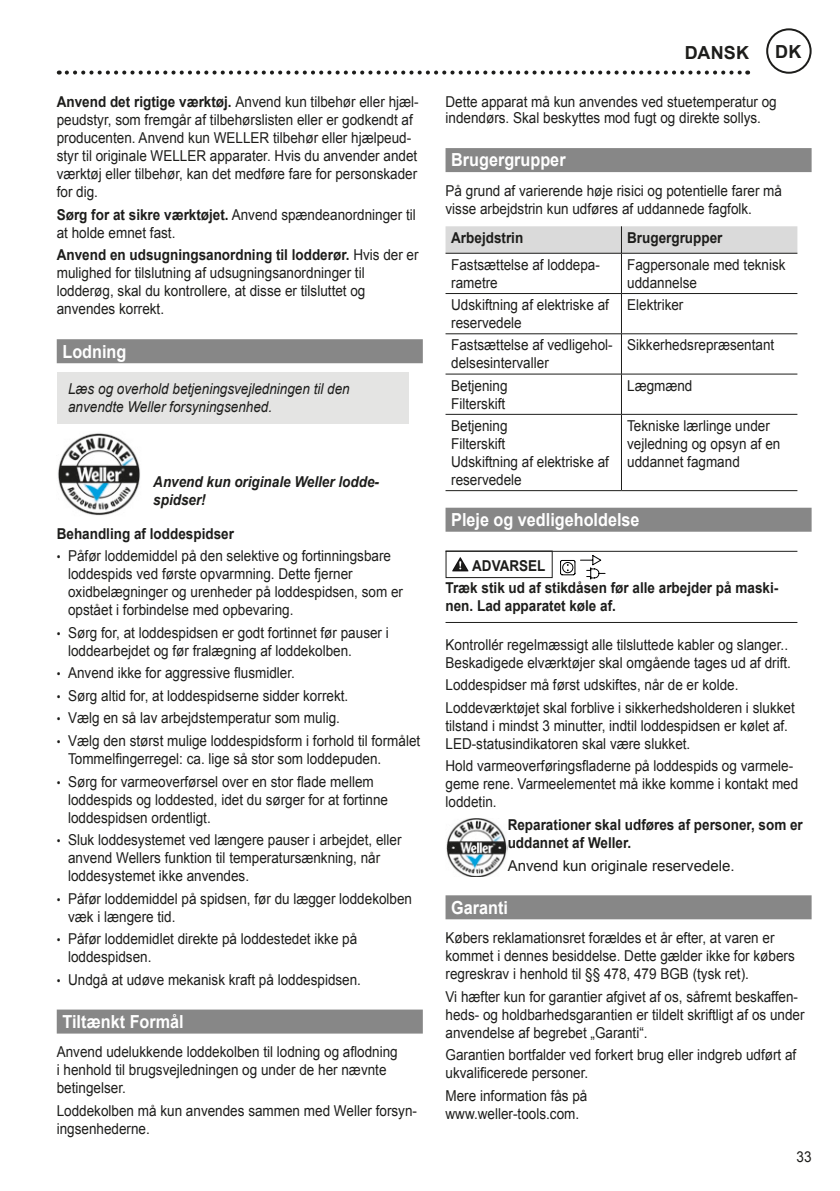
<style>
.page{position:relative;width:840px;height:1191px;background:#fff}
.page>*{position:absolute;margin:0;border:0;box-sizing:border-box;transform-origin:0 0}
.t1{font:700 18px "Arial";color:#fff;scale:.9 1}
.t2{font:700 18px "Arial";letter-spacing:.01em;color:#1d1d1b}
.t3{font:15px/18px "Arial";color:#1d1d1b;scale:.9 1}
.t4{font:700 15px/21.8px "Arial";color:#1d1d1b;scale:.9 1}
.t5{font:italic 15px/18px "Arial";color:#1d1d1b;scale:.9 1}
.t6{font:italic 700 15px/18px "Arial";color:#1d1d1b;scale:.9 1}
.t7{font:15px "Arial";color:#1d1d1b}
.s1{font-weight:700}
.s2{font-size:12px}
</style>
<div class="page">
<div style="left:765px;top:28px;width:46px;height:46px;border:2px solid #1d1d1b;border-radius:50%"></div>
<svg style="left:67px;top:71px;width:680px;height:4px"></svg>
<div style="left:57px;top:339px;width:365px;height:24px;background:#878787"></div>
<div style="left:57px;top:1009px;width:365px;height:24px;background:#878787"></div>
<div style="left:57px;top:372px;width:351px;height:51px;background:#e4e4e3"></div>
<img style="left:58px;top:433px;width:82px;height:83px">
<div style="left:445px;top:148px;width:366px;height:24px;background:#878787"></div>
<div style="left:445px;top:508px;width:366px;height:24px;background:#878787"></div>
<div style="left:445px;top:895px;width:366px;height:24px;background:#878787"></div>
<svg style="left:445px;top:226px;width:352px;height:27px;background:#d7d7d7"></svg>
<hr style="left:445px;top:253px;width:176px;height:1px;background:#1d1d1b">
<hr style="left:621px;top:253px;width:176px;height:1px;background:#1d1d1b">
<hr style="left:620px;top:253px;width:1px;height:40px;background:#1d1d1b">
<hr style="left:445px;top:293px;width:176px;height:1px;background:#1d1d1b">
<hr style="left:621px;top:293px;width:176px;height:1px;background:#1d1d1b">
<hr style="left:620px;top:294px;width:1px;height:39px;background:#1d1d1b">
<hr style="left:445px;top:333px;width:176px;height:1px;background:#1d1d1b">
<hr style="left:621px;top:333px;width:176px;height:1px;background:#1d1d1b">
<hr style="left:620px;top:334px;width:1px;height:40px;background:#1d1d1b">
<hr style="left:445px;top:374px;width:176px;height:1px;background:#1d1d1b">
<hr style="left:621px;top:374px;width:176px;height:1px;background:#1d1d1b">
<hr style="left:620px;top:374px;width:1px;height:40px;background:#1d1d1b">
<hr style="left:620px;top:414px;width:1px;height:76px;background:#1d1d1b">
<hr style="left:445px;top:414px;width:176px;height:1px;background:#1d1d1b">
<hr style="left:621px;top:414px;width:176px;height:1px;background:#1d1d1b">
<hr style="left:445px;top:490px;width:176px;height:1px;background:#1d1d1b">
<hr style="left:621px;top:490px;width:176px;height:1px;background:#1d1d1b">
<hr style="left:445px;top:551px;width:352px;height:1px;background:#1d1d1b">
<hr style="left:445px;top:622px;width:352px;height:1px;background:#1d1d1b">
<svg style="left:452px;top:557px;width:16px;height:14px"></svg>
<div style="left:445px;top:550px;width:107px;height:28px;border:1px solid #1d1d1b"></div>
<svg style="left:560px;top:555px;width:45px;height:25px"></svg>
<img style="left:446px;top:818px;width:61px;height:58px">
<p class="t3" style="left:57px;top:93px;width:403px"><span class="s1">Anvend det rigtige værktøj.</span> Anvend kun tilbehør eller hjæl&shy;peudstyr, som fremgår af tilbehørslisten eller er godkendt af producenten. Anvend kun WELLER tilbehør eller hjælpeud&shy;styr til originale WELLER apparater. Hvis du anvender andet værktøj eller tilbehør, kan det medføre fare for personskader for dig.</p>
<p class="t3" style="left:57px;top:206px;width:400px"><span class="s1">Sørg for at sikre værktøjet.</span> Anvend spændeanordninger til at holde emnet fast.</p>
<p class="t3" style="left:57px;top:246px;width:403px"><span class="s1">Anvend en udsugningsanordning til lodderør.</span> Hvis der er mulighed for tilslutning af udsugningsanordninger til lodderøg, skal du kontrollere, at disse er tilsluttet og anvendes korrekt.</p>
<p class="t1" style="left:62px;top:339px;width:72px">Lodning</p>
<p class="t5" style="left:68px;top:380px;width:314px">Læs og overhold betjeningsvejledningen til den anvendte Weller forsyningsenhed.</p>
<p class="t6" style="left:153px;top:473px;width:252px">Anvend kun originale Weller lodde&shy;spidser!</p>
<p class="t4" style="left:57px;top:523px;width:198px">Behandling af loddespidser</p>
<p class="t3" style="left:68px;top:547px;width:373px;text-indent:-11px"><span class="s2">•</span> Påfør loddemiddel på den selektive og fortinningsbare loddespids ved første opvarmning. Dette fjerner oxidbelægninger og urenheder på loddespidsen, som er opstået i forbindelse med opbevaring.</p>
<p class="t3" style="left:68px;top:623px;width:358px;text-indent:-11px"><span class="s2">•</span> Sørg for, at loddespidsen er godt fortinnet før pauser i loddearbejdet og før fralægning af loddekolben.</p>
<p class="t3" style="left:57px;top:664px;width:266px"><span class="s2">•</span> Anvend ikke for aggressive flusmidler.</p>
<p class="t3" style="left:57px;top:687px;width:325px"><span class="s2">•</span> Sørg altid for, at loddespidserne sidder korrekt.</p>
<p class="t3" style="left:57px;top:709px;width:316px"><span class="s2">•</span> Vælg en så lav arbejdstemperatur som mulig.</p>
<p class="t3" style="left:68px;top:732px;width:392px;text-indent:-11px"><span class="s2">•</span> Vælg den størst mulige loddespidsform i forhold til formålet<br>Tommelfingerregel: ca. lige så stor som loddepuden.</p>
<p class="t3" style="left:68px;top:772px;width:357px;text-indent:-11px"><span class="s2">•</span> Sørg for varmeoverførsel over en stor flade mellem loddespids og loddested, idet du sørger for at fortinne loddespidsen ordentligt.</p>
<p class="t3" style="left:68px;top:831px;width:372px;text-indent:-11px"><span class="s2">•</span> Sluk loddesystemet ved længere pauser i arbejdet, eller anvend Wellers funktion til temperatursænkning, når loddesystemet ikke anvendes.</p>
<p class="t3" style="left:68px;top:889px;width:383px;text-indent:-11px"><span class="s2">•</span> Påfør loddemiddel på spidsen, før du lægger loddekolben væk i længere tid.</p>
<p class="t3" style="left:68px;top:930px;width:322px;text-indent:-11px"><span class="s2">•</span> Påfør loddemidlet direkte på loddestedet ikke på loddespidsen.</p>
<p class="t3" style="left:57px;top:970px;width:339px"><span class="s2">•</span> Undgå at udøve mekanisk kraft på loddespidsen.</p>
<p class="t1" style="left:62px;top:1009px;width:136px">Tiltænkt Formål</p>
<p class="t3" style="left:57px;top:1043px;width:380px">Anvend udelukkende loddekolben til lodning og aflodning i henhold til brugsvejledningen og under de her nævnte betingelser.</p>
<p class="t3" style="left:57px;top:1101px;width:401px">Loddekolben må kun anvendes sammen med Weller forsyn&shy;ingsenhederne.</p>
<p class="t2" style="left:684px;top:41px;width:66px">DANSK</p>
<p class="t2" style="left:774px;top:39px;width:28px">DK</p>
<p class="t3" style="left:445px;top:94px;width:369px;line-height:16px">Dette apparat må kun anvendes ved stuetemperatur og indendørs. Skal beskyttes mod fugt og direkte sollys.</p>
<p class="t1" style="left:451px;top:148px;width:129px">Brugergrupper</p>
<p class="t3" style="left:445px;top:182px;width:375px">På grund af varierende høje risici og potentielle farer må visse arbejdstrin kun udføres af uddannede fagfolk.</p>
<p class="t4" style="left:451px;top:227px;width:82px">Arbejdstrin</p>
<p class="t4" style="left:626px;top:227px;width:107px">Brugergrupper</p>
<p class="t3" style="left:451px;top:256px;width:167px">Fastsættelse af loddepa&shy;rametre</p>
<p class="t3" style="left:626px;top:256px;width:177px">Fagpersonale med teknisk uddannelse</p>
<p class="t3" style="left:451px;top:296px;width:177px">Udskiftning af elektriske af reservedele</p>
<p class="t3" style="left:626px;top:296px;width:64px">Elektriker</p>
<p class="t3" style="left:451px;top:336px;width:181px">Fastsættelse af vedligehol&shy;delsesintervaller</p>
<p class="t3" style="left:626px;top:336px;width:165px">Sikkerhedsrepræsentant</p>
<p class="t3" style="left:451px;top:376px;width:64px">Betjening<br>Filterskift</p>
<p class="t3" style="left:626px;top:376px;width:74px">Lægmænd</p>
<p class="t3" style="left:451px;top:417px;width:177px">Betjening<br>Filterskift<br>Udskiftning af elektriske af reservedele</p>
<p class="t3" style="left:626px;top:417px;width:172px">Tekniske lærlinge under vejledning og opsyn af en uddannet fagmand</p>
<p class="t1" style="left:451px;top:508px;width:211px">Pleje og vedligeholdelse</p>
<p class="t4" style="left:445px;top:556px;width:371px;text-indent:27px">ADVARSEL<br>Træk stik ud af stikdåsen før alle arbejder på maski-</p>
<p class="t4" style="left:445px;top:595px;width:191px">nen. Lad apparatet køle af.</p>
<p class="t3" style="left:445px;top:635px;width:385px">Kontrollér regelmæssigt alle tilsluttede kabler og slanger..<br>Beskadigede elværktøjer skal omgående tages ud af drift.</p>
<p class="t3" style="left:445px;top:674px;width:389px;line-height:22.6px">Loddespidser må først udskiftes, når de er kolde.<br>Loddeværktøjet skal forblive i sikkerhedsholderen i slukket</p>
<p class="t3" style="left:445px;top:716px;width:382px">tilstand i mindst 3 minutter, indtil loddespidsen er kølet af.<br>LED-statusindikatoren skal være slukket.</p>
<p class="t3" style="left:445px;top:757px;width:393px">Hold varmeoverføringsfladerne på loddespids og varmele&shy;geme rene. Varmeelementet må ikke komme i kontakt med loddetin.</p>
<p class="t4" style="left:507px;top:816px;width:329px;line-height:18px">Reparationer skal udføres af personer, som er uddannet af Weller.</p>
<p class="t7" style="left:507px;top:855px;width:228px">Anvend kun originale reservedele.</p>
<p class="t1" style="left:451px;top:895px;width:65px">Garanti</p>
<p class="t3" style="left:445px;top:929px;width:389px">Købers reklamationsret forældes et år efter, at varen er kommet i dennes besiddelse. Dette gælder ikke for købers regreskrav i henhold til §§ 478, 479 BGB (tysk ret).</p>
<p class="t3" style="left:445px;top:987px;width:400px">Vi hæfter kun for garantier afgivet af os, såfremt beskaffen&shy;heds- og holdbarhedsgarantien er tildelt skriftligt af os under anvendelse af begrebet „Garanti“.</p>
<p class="t3" style="left:445px;top:1046px;width:391px">Garantien bortfalder ved forkert brug eller indgreb udført af ukvalificerede personer.</p>
<p class="t3" style="left:445px;top:1086px;width:159px">Mere information fås på www.weller-tools.com.</p>
<p class="t3" style="left:796px;top:1148px;width:18px">33</p>
</div>
